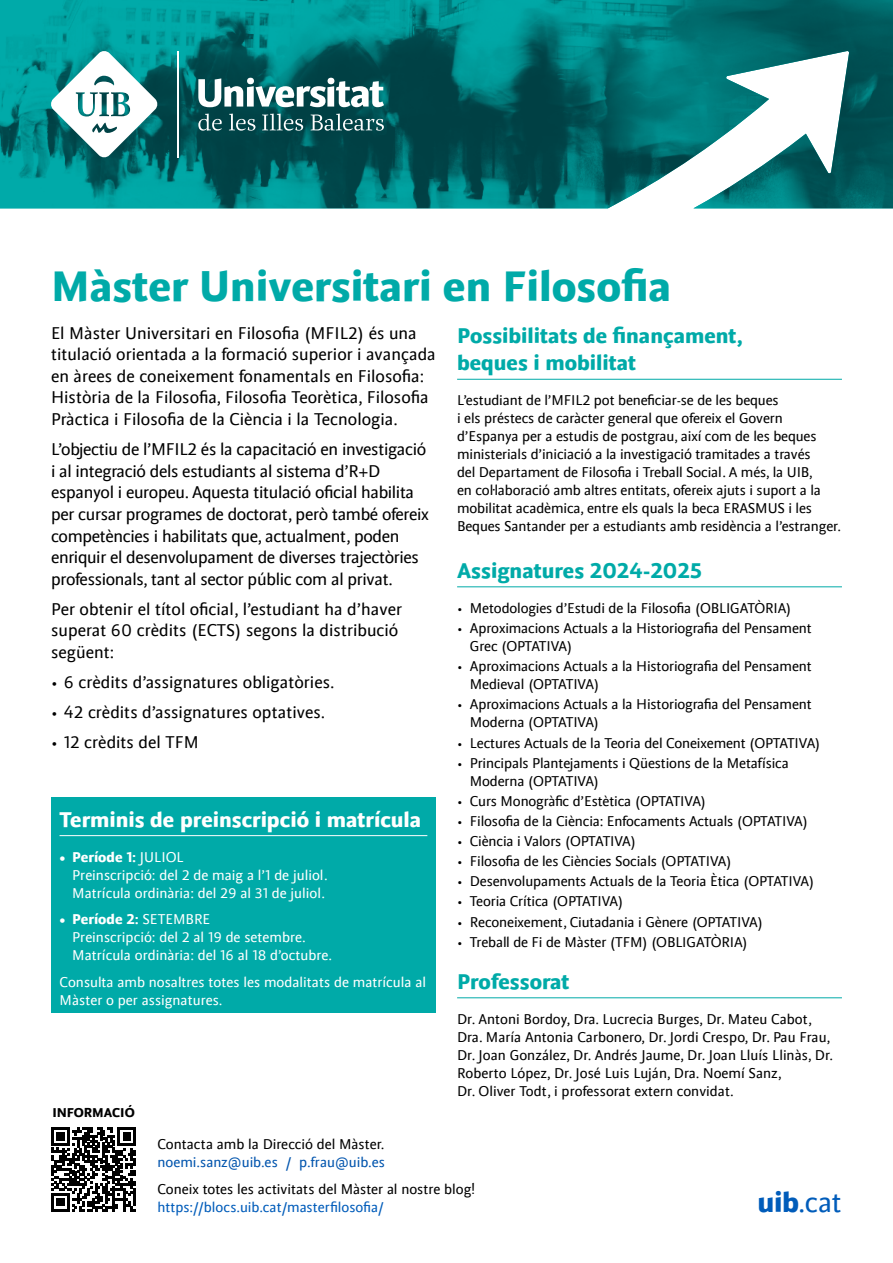
<style>
.page{position:relative;width:893px;height:1263px;background:#fff}
.page>*{position:absolute;margin:0;border:0;box-sizing:border-box;transform-origin:0 0}
.t1{font:700 45px "UI Bsans";color:#00aaa8}
.t2{font:30px "UI Bsans";color:#005cba}
.t3{font:700 22.5px/27px "UI Bsans";color:#00aaa8}
.t4{font:700 22.5px "UI Bsans";color:#fff}
.t5{font:18px/21.6px "UI Bsans";color:#000}
.t6{font:18px/21.6px "UI Bsans";letter-spacing:-.02em;color:#000}
.t7{font:15px/18px "UI Bsans";letter-spacing:-.01em;color:#000}
.t8{font:15px/18px "UI Bsans";color:#fff}
.t9{font:15px "UI Bsans";color:#005cba}
.t10{font:15px "UI Bsans";letter-spacing:-.005em;color:#0054ad}
.t11{font:700 13.5px "UI Bsans";color:#000}
.s1{font-weight:700}
</style>
<div class="page">
<hr style="left:457px;top:379px;width:385px;height:1px;background:#00aaa8">
<hr style="left:457px;top:586px;width:385px;height:1px;background:#00aaa8">
<hr style="left:457px;top:997px;width:385px;height:1px;background:#00aaa8">
<div style="left:51px;top:797px;width:385px;height:216px;background:#00aaa8"></div>
<hr style="left:60px;top:835px;width:367px;height:1px;background:#fff">
<img style="left:0;top:0;width:893px;height:208px">
<hr style="left:177px;top:51px;width:1px;height:106px;background:#fff">
<svg style="left:262px;top:114px;width:41px;height:17px"></svg>
<svg style="left:311px;top:114px;width:73px;height:17px"></svg>
<svg style="left:198px;top:114px;width:24px;height:17px"></svg>
<svg style="left:229px;top:114px;width:26px;height:17px"></svg>
<svg style="left:198px;top:78px;width:186px;height:29px"></svg>
<svg style="left:50px;top:50px;width:108px;height:108px"></svg>
<svg style="left:52px;top:1127px;width:83px;height:84px"></svg>
<h1 class="t1" style="left:51px;top:259px;width:622px">Màster Universitari en Filosofia</h1>
<p class="t5" style="left:51px;top:322px;width:386px">El Màster Universitari en Filosofia (MFIL2) és una titulació orientada a la formació superior i avançada en àrees de coneixement fonamentals en Filosofia:<br>Història de la Filosofia, Filosofia Teorètica, Filosofia Pràctica i Filosofia de la Ciència i la Tecnologia.</p>
<p class="t6" style="left:51px;top:438px;width:380px">L’objectiu de l’MFIL2 és la capacitació en investigació i al integració dels estudiants al sistema d’R+D espanyol i europeu. Aquesta titulació oficial habilita per cursar programes de doctorat, però també ofereix competències i habilitats que, actualment, poden enriquir el desenvolupament de diverses trajectòries professionals, tant al sector públic com al privat.</p>
<p class="t5" style="left:51px;top:598px;width:353px">Per obtenir el títol oficial, l’estudiant ha d’haver superat 60 crèdits (ECTS) segons la distribució següent:</p>
<p class="t5" style="left:51px;top:671px;width:285px">• 6 crèdits d’assignatures obligatòries.</p>
<p class="t5" style="left:51px;top:702px;width:276px">• 42 crèdits d’assignatures optatives.</p>
<p class="t5" style="left:51px;top:732px;width:149px">• 12 crèdits del TFM</p>
<h3 class="t3" style="left:457px;top:322px;width:287px">Possibilitats de finançament, beques i mobilitat</h3>
<p class="t7" style="left:457px;top:391px;width:386px">L’estudiant de l’MFIL2 pot beneficiar-se de les beques<br>i els préstecs de caràcter general que ofereix el Govern d’Espanya per a estudis de postgrau, així com de les beques ministerials d’iniciació a la investigació tramitades a través<br>del Departament de Filosofia i Treball Social. A més, la UIB,<br>en col·laboració amb altres entitats, ofereix ajuts i suport a la mobilitat acadèmica, entre els quals la beca ERASMUS i les Beques Santander per a estudiants amb residència a l’estranger.</p>
<h3 class="t3" style="left:457px;top:557px;width:246px">Assignatures 2024-2025</h3>
<p class="t7" style="left:457px;top:599px;width:336px">• Metodologies d’Estudi de la Filosofia (OBLIGATÒRIA)</p>
<p class="t7" style="left:470px;top:619px;width:343px;text-indent:-13px">• Aproximacions Actuals a la Historiografia del Pensament<br>Grec (OPTATIVA)</p>
<p class="t7" style="left:470px;top:657px;width:343px;text-indent:-13px">• Aproximacions Actuals a la Historiografia del Pensament<br>Medieval (OPTATIVA)</p>
<p class="t7" style="left:470px;top:695px;width:343px;text-indent:-13px">• Aproximacions Actuals a la Historiografia del Pensament<br>Moderna (OPTATIVA)</p>
<p class="t7" style="left:457px;top:734px;width:365px">• Lectures Actuals de la Teoria del Coneixement (OPTATIVA)</p>
<p class="t7" style="left:470px;top:754px;width:321px;text-indent:-13px">• Principals Plantejaments i Qüestions de la Metafísica<br>Moderna (OPTATIVA)</p>
<p class="t7" style="left:457px;top:792px;width:251px">• Curs Monogràfic d’Estètica (OPTATIVA)</p>
<p class="t7" style="left:457px;top:812px;width:352px">• Filosofia de la Ciència: Enfocaments Actuals (OPTATIVA)</p>
<p class="t7" style="left:457px;top:832px;width:180px">• Ciència i Valors (OPTATIVA)</p>
<p class="t7" style="left:457px;top:852px;width:276px">• Filosofia de les Ciències Socials (OPTATIVA)</p>
<p class="t7" style="left:457px;top:872px;width:359px">• Desenvolupaments Actuals de la Teoria Ètica (OPTATIVA)</p>
<p class="t7" style="left:457px;top:892px;width:168px">• Teoria Crítica (OPTATIVA)</p>
<p class="t7" style="left:457px;top:913px;width:307px">• Reconeixement, Ciutadania i Gènere (OPTATIVA)</p>
<p class="t7" style="left:457px;top:933px;width:292px">• Treball de Fi de Màster (TFM) (OBLIGATÒRIA)</p>
<h3 class="t3" style="left:457px;top:968px;width:114px">Professorat</h3>
<p class="t7" style="left:457px;top:1010px;width:378px">Dr. Antoni Bordoy, Dra. Lucrecia Burges, Dr. Mateu Cabot, Dra. María Antonia Carbonero, Dr. Jordi Crespo, Dr. Pau Frau, Dr. Joan González, Dr. Andrés Jaume, Dr. Joan Lluís Llinàs, Dr.<br>Roberto López, Dr. José Luis Luján, Dra. Noemí Sanz,<br>Dr. Oliver Todt, i professorat extern convidat.</p>
<h3 class="t4" style="left:60px;top:806px;width:363px">Terminis de preinscripció i matrícula</h3>
<p class="t8" style="left:72px;top:848px;width:257px;text-indent:-13px"><span class="s1">• Període 1:</span> JULIOL<br>Preinscripció: del 2 de maig a l’1 de juliol.<br>Matrícula ordinària: del 29 al 31 de juliol.</p>
<p class="t8" style="left:72px;top:910px;width:261px;text-indent:-13px"><span class="s1">• Període 2:</span> SETEMBRE<br>Preinscripció: del 2 al 19 de setembre.<br>Matrícula ordinària: del 16 al 18 d’octubre.</p>
<p class="t8" style="left:60px;top:973px;width:368px">Consulta amb nosaltres totes les modalitats de matrícula al<br>Màster o per assignatures.</p>
<p class="t11" style="left:52px;top:1105px;width:84px">INFORMACIÓ</p>
<p class="t7" style="left:157px;top:1135px;width:229px">Contacta amb la Direcció del Màster.</p>
<p class="t10" style="left:157px;top:1154px;width:229px">noemi.sanz@uib.es / p.frau@uib.es</p>
<p class="t7" style="left:157px;top:1180px;width:319px">Coneix totes les activitats del Màster al nostre blog!</p>
<p class="t9" style="left:157px;top:1198px;width:228px">https://blocs.uib.cat/masterfilosofia/</p>
<h2 class="t2" style="left:758px;top:1185px;width:86px"><span class="s1">uib</span>.cat</h2>
</div>
